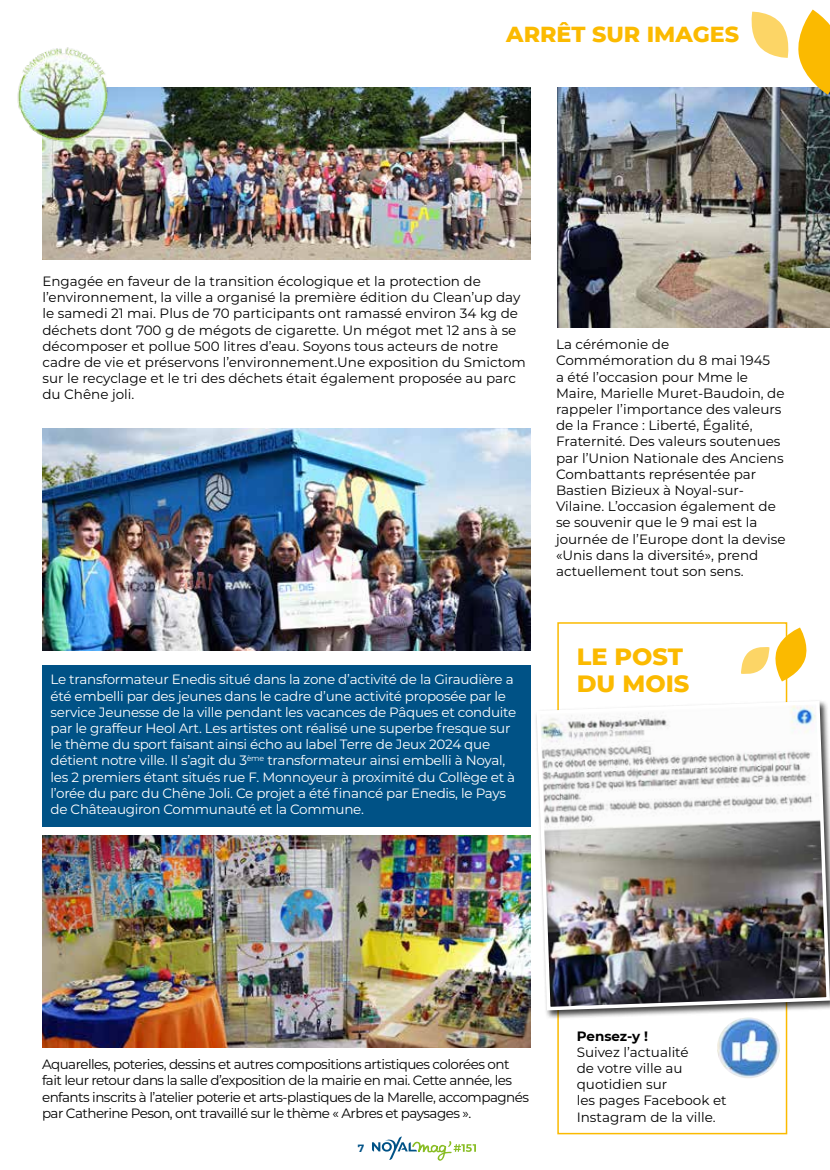
<style>
.page{position:relative;width:830px;height:1170px;background:#fff}
.page>*{position:absolute;margin:0;border:0;box-sizing:border-box;transform-origin:0 0}
.t1{font:800 24px/27px "Montserrat";color:#fbba00}
.t2{font:800 22.2px "Montserrat";color:#fbba00}
.t3{font:13.5px/16.2px "Montserrat";color:#000}
.t4{font:13.5px/16.2px "Montserrat";letter-spacing:-.02em;color:#fff}
.t5{font:13.5px/16.2px "Montserrat";letter-spacing:-.04em;color:#000}
.t6{font:700 13.5px "Montserrat";color:#000}
.t7{font:700 10.5px "Montserrat";color:#005286}
</style>
<div class="page">
<img style="left:42px;top:429px;width:488px;height:222px">
<div style="left:42px;top:664px;width:488px;height:162px;background:#005286"></div>
<img style="left:557px;top:87px;width:272px;height:240px">
<svg style="left:741px;top:627px;width:66px;height:54px"></svg>
<div style="left:557px;top:622px;width:229px;height:512px;border:2px solid #fbba00"></div>
<img style="left:42px;top:835px;width:488px;height:212px">
<img style="left:43px;top:87px;width:487px;height:172px">
<img style="left:17px;top:47px;width:96px;height:100px">
<svg style="left:748px;top:10px;width:81px;height:85px"></svg>
<div style="left:534px;top:698px;width:295px;height:321px;background:#000;opacity:.75"></div>
<img style="left:534px;top:699px;width:295px;height:313px">
<img style="left:716px;top:1017px;width:63px;height:61px">
<svg style="left:372px;top:1136px;width:103px;height:24px"></svg>
<h2 class="t2" style="left:506px;top:18px;width:234px">ARRÊT SUR IMAGES</h2>
<p class="t3" style="left:42px;top:272px;width:485px">Engagée en faveur de la transition écologique et la protection de l’environnement, la ville a organisé la première édition du Clean’up day le samedi 21 mai. Plus de 70 participants ont ramassé environ 34 kg de déchets dont 700 g de mégots de cigarette. Un mégot met 12 ans à se décomposer et pollue 500 litres d’eau. Soyons tous acteurs de notre cadre de vie et préservons l’environnement.Une exposition du Smictom sur le recyclage et le tri des déchets était également proposée au parc du Chêne joli.</p>
<p class="t4" style="left:51px;top:671px;width:467px">Le transformateur Enedis situé dans la zone d’activité de la Giraudière a été embelli par des jeunes dans le cadre d’une activité proposée par le service Jeunesse de la ville pendant les vacances de Pâques et conduite par le graffeur Heol Art. Les artistes ont réalisé une superbe fresque sur le thème du sport faisant ainsi écho au label Terre de Jeux 2024 que détient notre ville. Il s’agit du 3<sup>ème</sup> transformateur ainsi embelli à Noyal, les 2 premiers étant situés rue F. Monnoyeur à proximité du Collège et à l’orée du parc du Chêne Joli. Ce projet a été financé par Enedis, le Pays de Châteaugiron Communauté et la Commune.</p>
<p class="t3" style="left:555px;top:336px;width:231px">La cérémonie de<br>Commémoration du 8 mai 1945<br>a été l’occasion pour Mme le<br>Maire, Marielle Muret-Baudoin, de rappeler l’importance des valeurs de la France : Liberté, Égalité,<br>Fraternité. Des valeurs soutenues par l’Union Nationale des Anciens<br>Combattants représentée par<br>Bastien Bizieux à Noyal-sur-<br>Vilaine. L’occasion également de se souvenir que le 9 mai est la journée de l’Europe dont la devise «Unis dans la diversité», prend actuellement tout son sens.</p>
<h1 class="t1" style="left:576px;top:641px;width:114px">LE POST<br>DU MOIS</h1>
<p class="t5" style="left:42px;top:1055px;width:488px">Aquarelles, poteries, dessins et autres compositions artistiques colorées ont fait leur retour dans la salle d’exposition de la mairie en mai. Cette année, les enfants inscrits à l’atelier poterie et arts-plastiques de la Marelle, accompagnés par Catherine Peson, ont travaillé sur le thème « Arbres et paysages ».</p>
<p class="t7" style="left:357px;top:1140px;width:8px">7</p>
<p class="t6" style="left:576px;top:1025px;width:73px">Pensez-y !</p>
<p class="t3" style="left:576px;top:1043px;width:151px">Suivez l’actualité<br>de votre ville au quotidien sur<br>les pages Facebook et<br>Instagram de la ville.</p>
</div>
